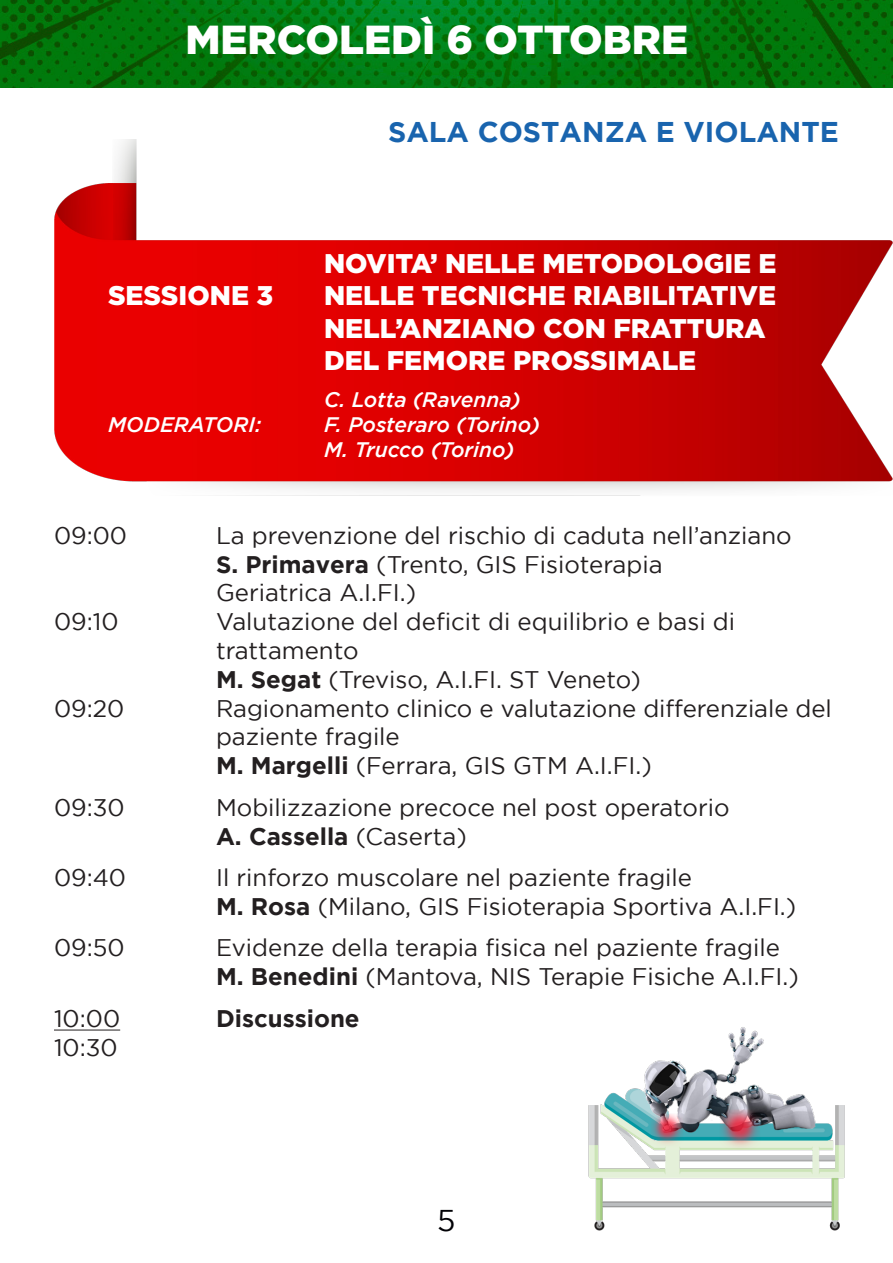
<style>
.page{position:relative;width:893px;height:1263px;background:#fff}
.page>*{position:absolute;margin:0;border:0;box-sizing:border-box;transform-origin:0 0}
.t1{font:900 40.5px "Gotham";color:#fff}
.t2{font:30px "Gotham";color:#020206}
.t3{font:700 28.5px "Gotham";color:#1964ae}
.t4{font:900 27px/32.4px "Gotham";color:#fff}
.t5{font:24px/28.8px "Gotham";color:#231f20}
.t6{font:700 24px "Gotham";color:#231f20}
.t7{font:italic 500 21px/25.2px "Gotham";color:#fff}
.s1{font-weight:700}
</style>
<div class="page">
<svg style="left:1px;top:0;width:891px;height:87px;background:#02760f"></svg>
<img style="left:588px;top:1027px;width:257px;height:204px">
<img style="left:54px;top:139px;width:839px;height:357px">
<hr style="left:54px;top:1030px;width:66px;height:1px;background:#231f20">
<p class="t1" style="left:185px;top:16px;width:504px">MERCOLEDÌ 6 OTTOBRE</p>
<p class="t3" style="left:388px;top:115px;width:452px">SALA COSTANZA E VIOLANTE</p>
<p class="t4" style="left:324px;top:247px;width:454px">NOVITA’ NELLE METODOLOGIE E</p>
<p class="t4" style="left:108px;top:279px;width:167px">SESSIONE 3</p>
<p class="t4" style="left:324px;top:279px;width:454px">NELLE TECNICHE RIABILITATIVE<br>NELL’ANZIANO CON FRATTURA<br>DEL FEMORE PROSSIMALE</p>
<p class="t7" style="left:324px;top:387px;width:198px">C. Lotta (Ravenna)</p>
<p class="t7" style="left:108px;top:412px;width:155px">MODERATORI:</p>
<p class="t7" style="left:324px;top:412px;width:217px">F. Posteraro (Torino)<br>M. Trucco (Torino)</p>
<p class="t5" style="left:54px;top:520px;width:75px">09:00</p>
<p class="t5" style="left:216px;top:520px;width:577px">La prevenzione del rischio di caduta nell’anziano<br><span class="s1">S. Primavera</span> (Trento, GIS Fisioterapia</p>
<p class="t5" style="left:216px;top:578px;width:202px">Geriatrica A.I.FI.)</p>
<p class="t5" style="left:54px;top:607px;width:66px">09:10</p>
<p class="t5" style="left:216px;top:607px;width:521px">Valutazione del deficit di equilibrio e basi di trattamento<br><span class="s1">M. Segat</span> (Treviso, A.I.FI. ST Veneto)</p>
<p class="t5" style="left:54px;top:693px;width:72px">09:20</p>
<p class="t5" style="left:216px;top:693px;width:617px">Ragionamento clinico e valutazione differenziale del paziente fragile<br><span class="s1">M. Margelli</span> (Ferrara, GIS GTM A.I.FI.)</p>
<p class="t5" style="left:54px;top:792px;width:72px">09:30</p>
<p class="t5" style="left:216px;top:792px;width:515px">Mobilizzazione precoce nel post operatorio<br><span class="s1">A. Cassella</span> (Caserta)</p>
<p class="t5" style="left:54px;top:863px;width:74px">09:40</p>
<p class="t5" style="left:216px;top:863px;width:582px">Il rinforzo muscolare nel paziente fragile<br><span class="s1">M. Rosa</span> (Milano, GIS Fisioterapia Sportiva A.I.FI.)</p>
<p class="t5" style="left:54px;top:933px;width:72px">09:50</p>
<p class="t5" style="left:216px;top:933px;width:584px">Evidenze della terapia fisica nel paziente fragile<br><span class="s1">M. Benedini</span> (Mantova, NIS Terapie Fisiche A.I.FI.)</p>
<p class="t5" style="left:54px;top:1003px;width:68px">10:00</p>
<p class="t6" style="left:216px;top:1004px;width:145px">Discussione</p>
<p class="t5" style="left:54px;top:1032px;width:65px">10:30</p>
<p class="t2" style="left:437px;top:1204px;width:20px">5</p>
</div>
